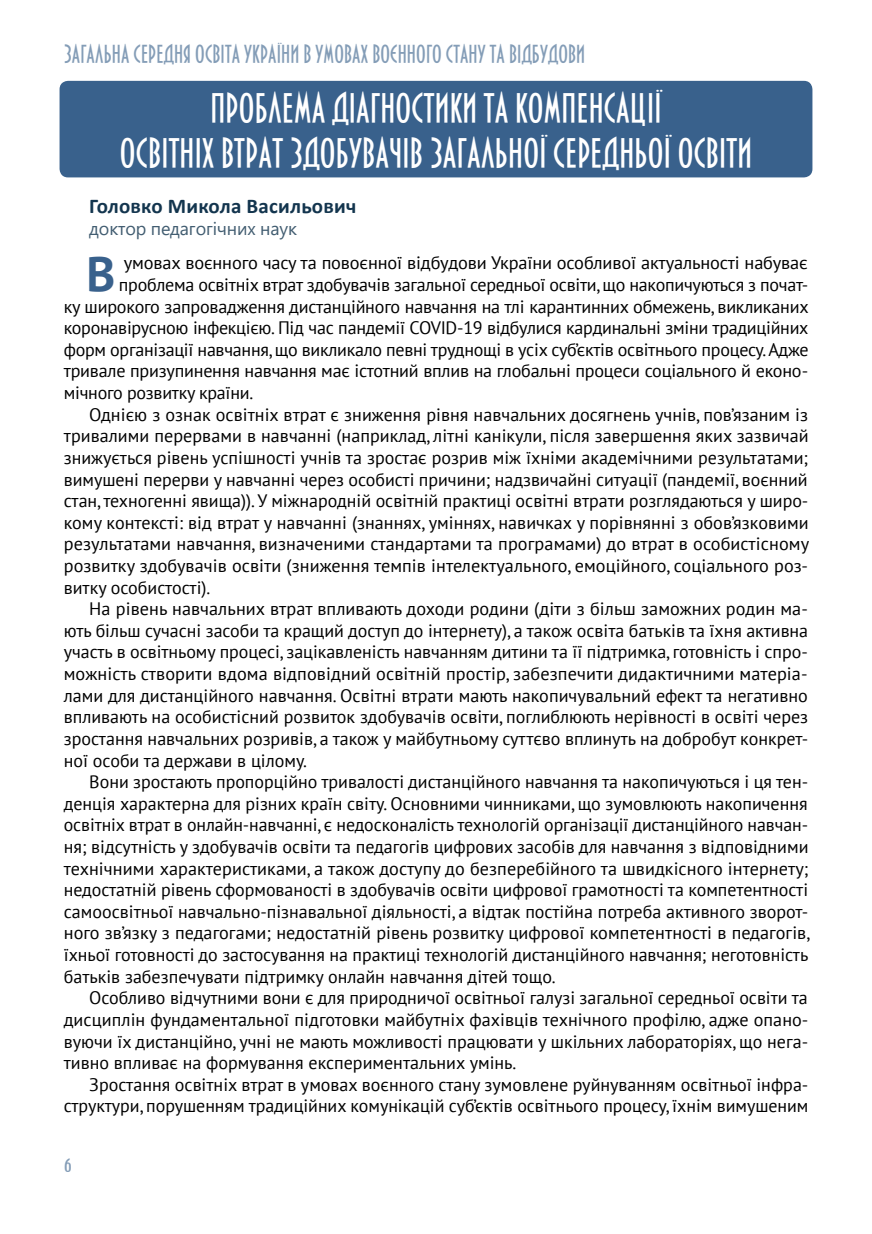
<style>
.page{position:relative;width:872px;height:1234px;background:#fff}
.page>*{position:absolute;margin:0;border:0;box-sizing:border-box;transform-origin:0 0}
.t1{font:700 48.9px "PT Sans";color:#39618c}
.t2{font:27px/45px "Bankir Retro";letter-spacing:.01em;color:#fff;text-align:center}
.t3{font:700 21px "Calibri";letter-spacing:.01em;color:#13354e}
.t4{font:18px "PT Sans";color:#000}
.t5{font:18px "Segoe UI";letter-spacing:-.01em;color:#425d71}
.t6{font:18px "Bankir Retro";color:#849db7}
.t7{font:16.5px "Bankir Retro";letter-spacing:.01em;color:#849db7}
</style>
<div class="page">
<div style="left:60px;top:81px;width:752px;height:96px;background:#39618c;border-radius:9px"></div>
<p class="t7" style="left:64px;top:40px;width:523px">ЗАГАЛЬНА СЕРЕДНЯ ОСВІТА УКРАЇНИ В УМОВАХ ВОЄННОГО СТАНУ ТА ВІДБУДОВИ</p>
<h2 class="t2" style="left:120px;top:84px;width:633px">ПРОБЛЕМА ДІАГНОСТИКИ ТА КОМПЕНСАЦІЇ<br>ОСВІТНІХ ВТРАТ ЗДОБУВАЧІВ ЗАГАЛЬНОЇ СЕРЕДНЬОЇ ОСВІТИ</h2>
<p class="t3" style="left:89px;top:191px;width:268px">Головко Микола Васильович</p>
<p class="t5" style="left:89px;top:211px;width:209px">доктор педагогічних наук</p>
<h1 class="t1" style="left:86px;top:241px;width:30px">В</h1>
<p class="t4" style="left:124px;top:251px;width:685px">умовах воєнного часу та повоєнної відбудови України особливої актуальності набуває</p>
<p class="t4" style="left:119px;top:273px;width:690px">проблема освітніх втрат здобувачів загальної середньої освіти, що накопичуються з почат-</p>
<p class="t4" style="left:64px;top:294px;width:746px">ку широкого запровадження дистанційного навчання на тлі карантинних обмежень, викликаних</p>
<p class="t4" style="left:64px;top:316px;width:746px">коронавірусною інфекцією. Під час пандемії COVID‑19 відбулися кардинальні зміни традиційних</p>
<p class="t4" style="left:64px;top:338px;width:746px">форм організації навчання, що викликало певні труднощі в усіх суб’єктів освітнього процесу. Адже</p>
<p class="t4" style="left:64px;top:359px;width:746px">тривале призупинення навчання має істотний вплив на глобальні процеси соціального й еконо-</p>
<p class="t4" style="left:64px;top:381px;width:191px">мічного розвитку країни.</p>
<p class="t4" style="left:89px;top:402px;width:720px">Однією з ознак освітніх втрат є зниження рівня навчальних досягнень учнів, пов’язаним із</p>
<p class="t4" style="left:64px;top:424px;width:746px">тривалими перервами в навчанні (наприклад, літні канікули, після завершення яких зазвичай</p>
<p class="t4" style="left:64px;top:446px;width:746px">знижується рівень успішності учнів та зростає розрив між їхніми академічними результатами;</p>
<p class="t4" style="left:64px;top:467px;width:745px">вимушені перерви у навчанні через особисті причини; надзвичайні ситуації (пандемії, воєнний</p>
<p class="t4" style="left:64px;top:489px;width:746px">стан, техногенні явища)). У міжнародній освітній практиці освітні втрати розглядаються у широ-</p>
<p class="t4" style="left:64px;top:510px;width:746px">кому контексті: від втрат у навчанні (знаннях, уміннях, навичках у порівнянні з обов’язковими</p>
<p class="t4" style="left:64px;top:532px;width:747px">результатами навчання, визначеними стандартами та програмами) до втрат в особистісному</p>
<p class="t4" style="left:64px;top:554px;width:746px">розвитку здобувачів освіти (зниження темпів інтелектуального, емоційного, соціального роз-</p>
<p class="t4" style="left:64px;top:575px;width:148px">витку особистості).</p>
<p class="t4" style="left:89px;top:597px;width:720px">На рівень навчальних втрат впливають доходи родини (діти з більш заможних родин ма-</p>
<p class="t4" style="left:64px;top:618px;width:746px">ють більш сучасні засоби та кращий доступ до інтернету), а також освіта батьків та їхня активна</p>
<p class="t4" style="left:64px;top:640px;width:745px">участь в освітньому процесі, зацікавленість навчанням дитини та її підтримка, готовність і спро-</p>
<p class="t4" style="left:64px;top:662px;width:745px">можність створити вдома відповідний освітній простір, забезпечити дидактичними матеріа-</p>
<p class="t4" style="left:64px;top:683px;width:745px">лами для дистанційного навчання. Освітні втрати мають накопичувальний ефект та негативно</p>
<p class="t4" style="left:64px;top:705px;width:746px">впливають на особистісний розвиток здобувачів освіти, поглиблюють нерівності в освіті через</p>
<p class="t4" style="left:64px;top:726px;width:746px">зростання навчальних розривів, а також у майбутньому суттєво вплинуть на добробут конкрет-</p>
<p class="t4" style="left:64px;top:748px;width:245px">ної особи та держави в цілому.</p>
<p class="t4" style="left:89px;top:770px;width:720px">Вони зростають пропорційно тривалості дистанційного навчання та накопичуються і ця тен-</p>
<p class="t4" style="left:64px;top:791px;width:745px">денція характерна для різних країн світу. Основними чинниками, що зумовлюють накопичення</p>
<p class="t4" style="left:64px;top:813px;width:746px">освітніх втрат в онлайн-навчанні, є недосконалість технологій організації дистанційного навчан-</p>
<p class="t4" style="left:64px;top:834px;width:746px">ня; відсутність у здобувачів освіти та педагогів цифрових засобів для навчання з відповідними</p>
<p class="t4" style="left:64px;top:856px;width:746px">технічними характеристиками, а також доступу до безперебійного та швидкісного інтернету;</p>
<p class="t4" style="left:64px;top:878px;width:746px">недостатній рівень сформованості в здобувачів освіти цифрової грамотності та компетентності</p>
<p class="t4" style="left:64px;top:899px;width:746px">самоосвітньої навчально-пізнавальної діяльності, а відтак постійна потреба активного зворот-</p>
<p class="t4" style="left:64px;top:921px;width:747px">ного зв’язку з педагогами; недостатній рівень розвитку цифрової компетентності в педагогів,</p>
<p class="t4" style="left:64px;top:942px;width:746px">їхньої готовності до застосування на практиці технологій дистанційного навчання; неготовність</p>
<p class="t4" style="left:64px;top:964px;width:493px">батьків забезпечувати підтримку онлайн навчання дітей тощо.</p>
<p class="t4" style="left:89px;top:986px;width:720px">Особливо відчутними вони є для природничої освітньої галузі загальної середньої освіти та</p>
<p class="t4" style="left:64px;top:1007px;width:746px">дисциплін фундаментальної підготовки майбутніх фахівців технічного профілю, адже опано-</p>
<p class="t4" style="left:64px;top:1029px;width:746px">вуючи їх дистанційно, учні не мають можливості працювати у шкільних лабораторіях, що нега-</p>
<p class="t4" style="left:64px;top:1050px;width:454px">тивно впливає на формування експериментальних умінь.</p>
<p class="t4" style="left:89px;top:1072px;width:720px">Зростання освітніх втрат в умовах воєнного стану зумовлене руйнуванням освітньої інфра-</p>
<p class="t4" style="left:64px;top:1094px;width:746px">структури, порушенням традиційних комунікацій суб’єктів освітнього процесу, їхнім вимушеним</p>
<p class="t6" style="left:64px;top:1149px;width:10px">6</p>
</div>
